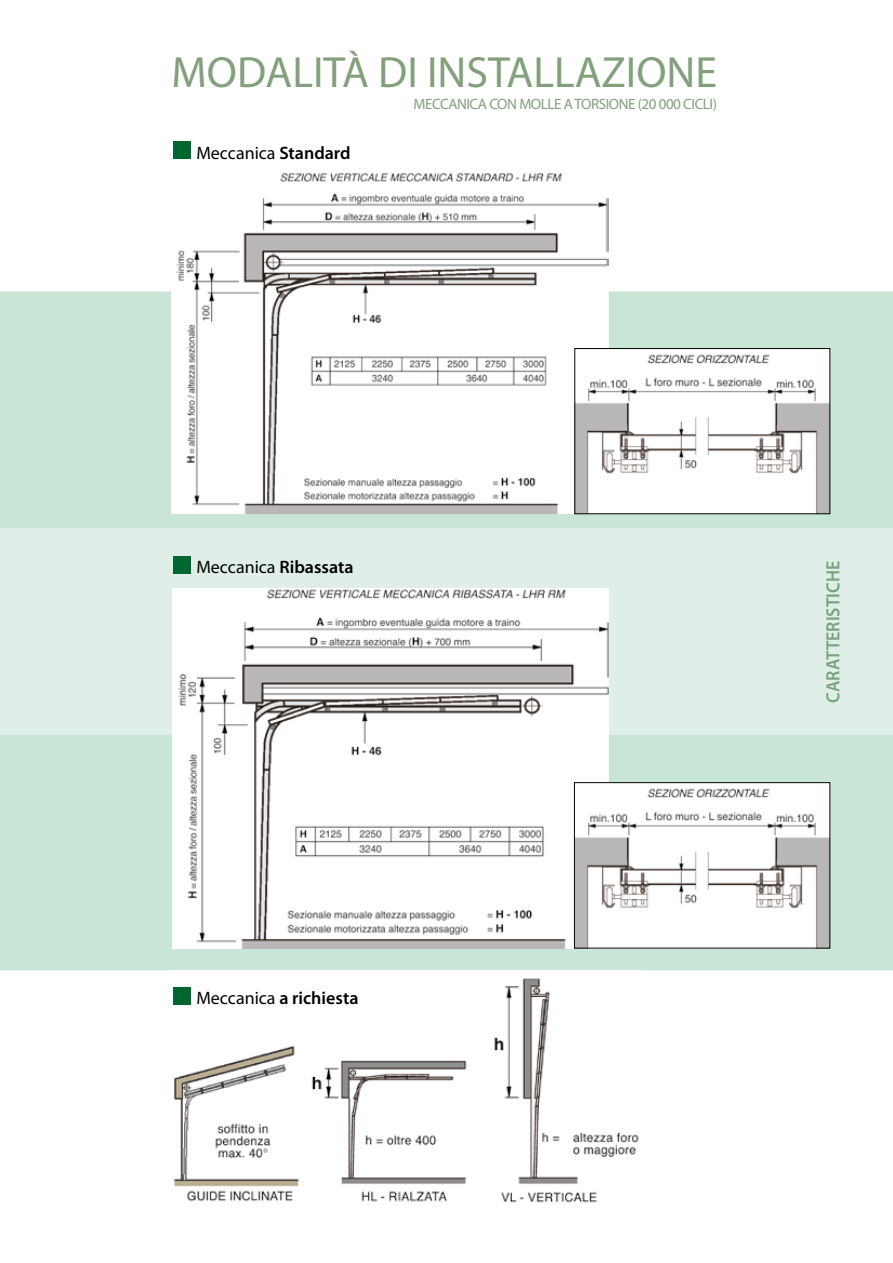
<style>
.page{position:relative;width:893px;height:1263px;background:#fff}
.page>*{position:absolute;margin:0;border:0;box-sizing:border-box;transform-origin:0 0}
.t1{font:43.8px "Myriad Pro";color:#82a07c}
.t2{font:600 19.2px "Myriad Pro";color:#518657;scale:.93 1}
.t3{font:18px "Myriad Pro";color:#000}
.t4{font:600 18px "Myriad Pro";color:#000}
.t5{font:15px "Myriad Pro";letter-spacing:-.03em;color:#82a07c}
.s1{font-weight:600}
.s2{font-weight:400}
</style>
<div class="page">
<div style="left:0;top:291px;width:893px;height:679px;background:#c8e5d6"></div>
<div style="left:0;top:528px;width:893px;height:207px;background:#dfefe7"></div>
<img style="left:173px;top:978px;width:466px;height:225px">
<div style="left:181px;top:970px;width:291px;height:72px;background:#fff"></div>
<div style="left:174px;top:142px;width:17px;height:17px;background:#006731"></div>
<div style="left:174px;top:556px;width:17px;height:17px;background:#006731"></div>
<div style="left:174px;top:987px;width:17px;height:17px;background:#006731"></div>
<img style="left:172px;top:173px;width:436px;height:341px">
<img style="left:172px;top:588px;width:436px;height:360px">
<img style="left:574px;top:348px;width:254px;height:166px">
<img style="left:576px;top:784px;width:252px;height:162px">
<div style="left:575px;top:348px;width:255px;height:166px;border:1px solid #000"></div>
<div style="left:574px;top:782px;width:256px;height:166px;border:1px solid #000"></div>
<h1 class="t1" style="left:172px;top:45px;width:547px">MODALITÀ DI INSTALLAZIONE</h1>
<p class="t3" style="left:196px;top:142px;width:156px">Meccanica <span class="s1">Standard</span></p>
<p class="t5" style="left:414px;top:94px;width:305px">MECCANICA CON MOLLE A TORSIONE (20 000 CICLI)</p>
<p class="t3" style="left:196px;top:556px;width:159px">Meccanica <span class="s1">Ribassata</span></p>
<p class="t4" style="left:196px;top:986px;width:164px"><span class="s2">Meccanica</span> a richiesta</p>
<p class="t2" style="left:821px;top:703px;width:154px;rotate:-90deg">CARATTERISTICHE</p>
</div>
